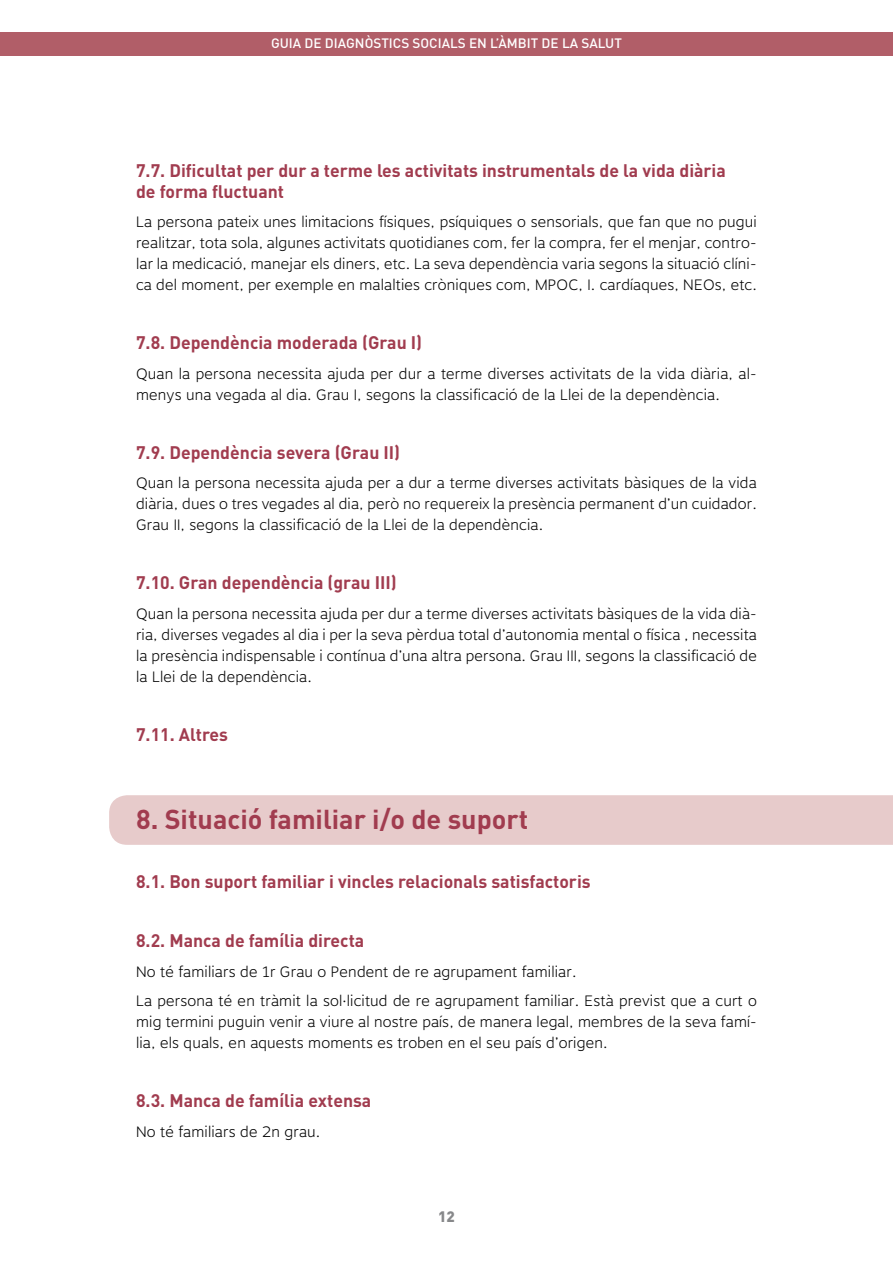
<style>
.page{position:relative;width:893px;height:1263px;background:#fff}
.page>*{position:absolute;margin:0;border:0;box-sizing:border-box;transform-origin:0 0}
.Títol_2{font:700 27px "DIN";color:#a13c4f}
.Títol_3{font:700 18px/21px "DIN";color:#a13c4f}
.Text_seguit{font:300 15px/21px "Motiva Sans";letter-spacing:.01em;color:#000;text-align:justify}
.t1{font:900 15px "DIN";color:#87888a}
.t2{font:500 13.5px "DIN";color:#fff}
</style>
<div class="page">
<div style="left:0;top:32px;width:893px;height:23px;background:#b15e68"></div>
<div style="left:109px;top:795px;width:784px;height:50px;background:#e7cbcb"></div>
<p class="t2" style="left:271px;top:35px;width:352px">GUIA DE DIAGNÒSTICS SOCIALS EN L’ÀMBIT DE LA SALUT</p>
<p class="Títol_3" style="left:136px;top:159px;width:591px">7.7. Dificultat per dur a terme les activitats instrumentals de la vida diària de forma fluctuant</p>
<p class="Text_seguit" style="left:136px;top:213px;width:622px">La persona pateix unes limitacions físiques, psíquiques o sensorials, que fan que no pugui realitzar, tota sola, algunes activitats quotidianes com, fer la compra, fer el menjar, contro&shy;lar la medicació, manejar els diners, etc. La seva dependència varia segons la situació clíni&shy;ca del moment, per exemple en malalties cròniques com, MPOC, I. cardíaques, NEOs, etc.</p>
<p class="Títol_3" style="left:136px;top:331px;width:288px">7.8. Dependència moderada (Grau I)</p>
<p class="Text_seguit" style="left:136px;top:364px;width:622px">Quan la persona necessita ajuda per dur a terme diverses activitats de la vida diària, al&shy;menys una vegada al dia. Grau I, segons la classificació de la Llei de la dependència.</p>
<p class="Títol_3" style="left:136px;top:441px;width:266px">7.9. Dependència severa (Grau II)</p>
<p class="Text_seguit" style="left:136px;top:474px;width:622px">Quan la persona necessita ajuda per a dur a terme diverses activitats bàsiques de la vida diària, dues o tres vegades al dia, però no requereix la presència permanent d’un cuidador.<br>Grau II, segons la classificació de la Llei de la dependència.</p>
<p class="Títol_3" style="left:136px;top:571px;width:262px">7.10. Gran dependència (grau III)</p>
<p class="Text_seguit" style="left:136px;top:604px;width:622px">Quan la persona necessita ajuda per dur a terme diverses activitats bàsiques de la vida dià&shy;ria, diverses vegades al dia i per la seva pèrdua total d’autonomia mental o física , necessita la presència indispensable i contínua d’una altra persona. Grau III, segons la classificació de la Llei de la dependència.</p>
<p class="Títol_3" style="left:136px;top:723px;width:94px">7.11. Altres</p>
<p class="Títol_2" style="left:136px;top:802px;width:394px">8. Situació familiar i/o de suport</p>
<p class="Títol_3" style="left:136px;top:870px;width:456px">8.1. Bon suport familiar i vincles relacionals satisfactoris</p>
<p class="Títol_3" style="left:136px;top:929px;width:230px">8.2. Manca de família directa</p>
<p class="Text_seguit" style="left:136px;top:962px;width:442px">No té familiars de 1r Grau o Pendent de re agrupament familiar.</p>
<p class="Text_seguit" style="left:136px;top:992px;width:622px">La persona té en tràmit la sol·licitud de re agrupament familiar. Està previst que a curt o mig termini puguin venir a viure al nostre país, de manera legal, membres de la seva famí&shy;lia, els quals, en aquests moments es troben en el seu país d’origen.</p>
<p class="Títol_3" style="left:136px;top:1089px;width:237px">8.3. Manca de família extensa</p>
<p class="Text_seguit" style="left:136px;top:1122px;width:186px">No té familiars de 2n grau.</p>
<p class="t1" style="left:438px;top:1206px;width:18px">12</p>
</div>
